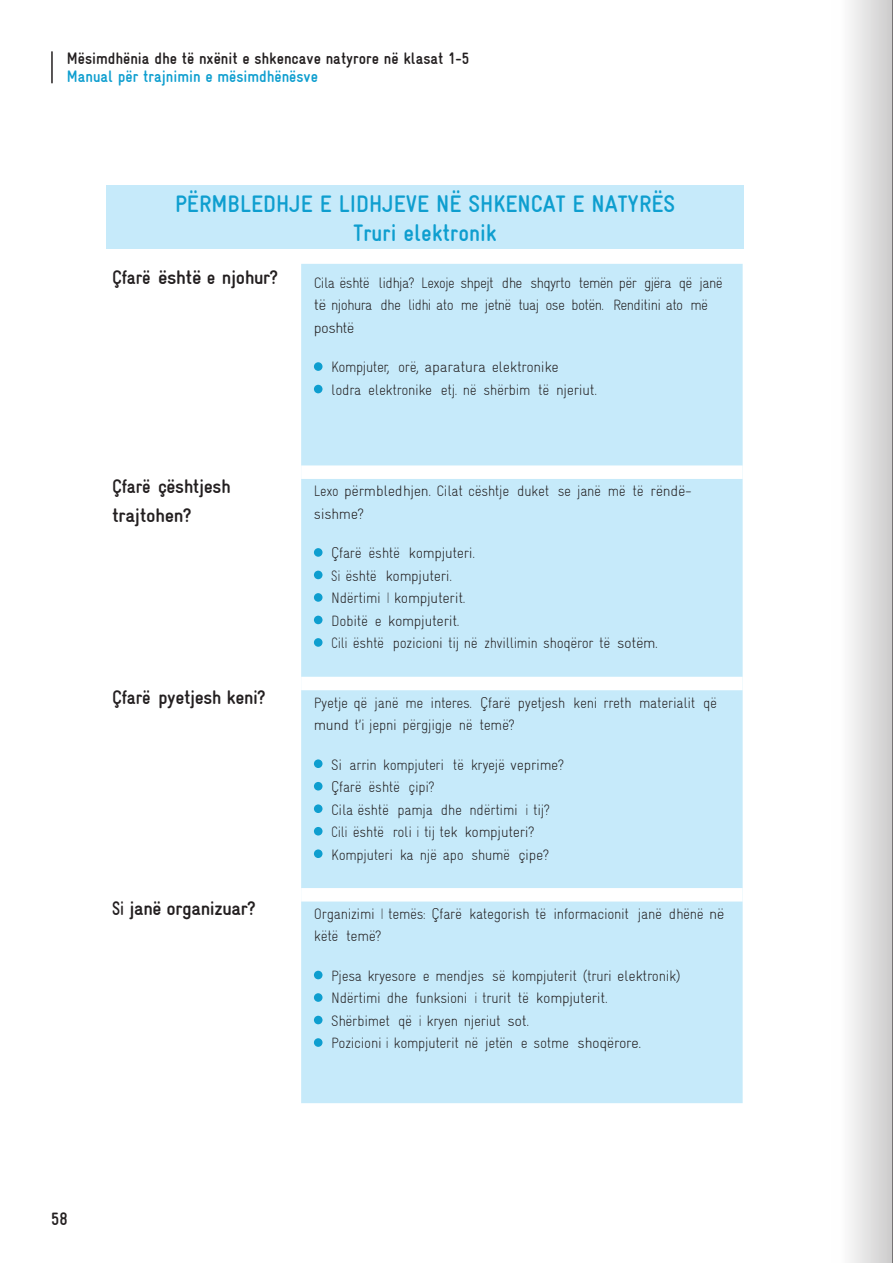
<style>
.page{position:relative;width:893px;height:1263px;background:#fff}
.page>*{position:absolute;margin:0;border:0;box-sizing:border-box;transform-origin:0 0}
.t1{font:700 24px/28.8px "Gravur Condensed";color:#0e9ecf;text-align:center}
.t2{font:700 19.5px/29.2px "Gravur Condensed";letter-spacing:-.02em;color:#231f20}
.t3{font:700 19.5px "Gravur Condensed";letter-spacing:-.02em;color:#231f20;scale:.85 1}
.t4{font:700 18px "Gravur Condensed";color:#231f20}
.t5{font:700 16.5px "Gravur Condensed";color:#231f20}
.t6{font:700 16.5px "Gravur Condensed";color:#0e9ecf}
.t7{font:300 15px/22.5px "Gravur Condensed";letter-spacing:-.02em;color:#231f20}
.t8{font:300 15px/22.5px "Gravur Condensed";letter-spacing:-.04em;color:#231f20}
.t9{font:300 15px/22.5px "Gravur Condensed";letter-spacing:-.02em;color:#231f20;scale:.93 1}
</style>
<div class="page">
<hr style="left:51px;top:52px;width:2px;height:31px;background:#231f20">
<div style="left:106px;top:185px;width:638px;height:64px;background:#c6eafa"></div>
<div style="left:301px;top:264px;width:442px;height:839px;background:#c6eafa"></div>
<div style="left:301px;top:465px;width:442px;height:14px;background:#fff"></div>
<div style="left:301px;top:677px;width:442px;height:13px;background:#fff"></div>
<div style="left:301px;top:888px;width:442px;height:13px;background:#fff"></div>
<div style="left:314px;top:362px;width:8px;height:9px;background:#0e9ecf;border-radius:50%"></div>
<div style="left:314px;top:385px;width:8px;height:8px;background:#0e9ecf;border-radius:50%"></div>
<div style="left:314px;top:548px;width:8px;height:9px;background:#0e9ecf;border-radius:50%"></div>
<div style="left:314px;top:571px;width:8px;height:8px;background:#0e9ecf;border-radius:50%"></div>
<div style="left:314px;top:593px;width:8px;height:9px;background:#0e9ecf;border-radius:50%"></div>
<div style="left:314px;top:616px;width:8px;height:8px;background:#0e9ecf;border-radius:50%"></div>
<div style="left:314px;top:638px;width:8px;height:9px;background:#0e9ecf;border-radius:50%"></div>
<div style="left:314px;top:759px;width:8px;height:9px;background:#0e9ecf;border-radius:50%"></div>
<div style="left:314px;top:782px;width:8px;height:8px;background:#0e9ecf;border-radius:50%"></div>
<div style="left:314px;top:804px;width:8px;height:9px;background:#0e9ecf;border-radius:50%"></div>
<div style="left:314px;top:827px;width:8px;height:8px;background:#0e9ecf;border-radius:50%"></div>
<div style="left:314px;top:849px;width:8px;height:9px;background:#0e9ecf;border-radius:50%"></div>
<div style="left:314px;top:971px;width:8px;height:8px;background:#0e9ecf;border-radius:50%"></div>
<div style="left:314px;top:993px;width:8px;height:9px;background:#0e9ecf;border-radius:50%"></div>
<div style="left:314px;top:1016px;width:8px;height:8px;background:#0e9ecf;border-radius:50%"></div>
<div style="left:314px;top:1038px;width:8px;height:9px;background:#0e9ecf;border-radius:50%"></div>
<div style="left:831px;top:0;width:62px;height:1263px;background:linear-gradient(to right,#fff,#cdcccd)"></div>
<hr style="left:892px;top:0;width:1px;height:1263px;background:#231f20">
<p class="t5" style="left:67px;top:48px;width:404px">Mësimdhënia dhe të nxënit e shkencave natyrore në klasat 1-5</p>
<p class="t6" style="left:67px;top:66px;width:253px">Manual për trajnimin e mësimdhënësve</p>
<h1 class="t1" style="left:175px;top:189px;width:502px">PËRMBLEDHJE E LIDHJEVE NË SHKENCAT E NATYRËS<br>Truri elektronik</h1>
<h2 class="t2" style="left:112px;top:262px;width:167px">Çfarë është e njohur?</h2>
<p class="t8" style="left:314px;top:271px;width:410px">Cila është lidhja? Lexoje shpejt dhe shqyrto temën për gjëra që janë të njohura dhe lidhi ato me jetnë tuaj ose botën. Renditini ato më poshtë</p>
<p class="t7" style="left:331px;top:356px;width:267px">Kompjuter, orë, aparatura elektronike<br>lodra elektronike etj. në shërbim të njeriut.</p>
<h2 class="t2" style="left:112px;top:471px;width:120px">Çfarë çështjesh trajtohen?</h2>
<p class="t9" style="left:314px;top:479px;width:408px">Lexo përmbledhjen. Cilat cështje duket se janë më të rëndë&shy;sishme?</p>
<p class="t7" style="left:331px;top:541px;width:328px">Çfarë është kompjuteri.<br>Si është kompjuteri.<br>Ndërtimi I kompjuterit.<br>Dobitë e kompjuterit.<br>Cili është pozicioni tij në zhvillimin shoqëror të sotëm.</p>
<h2 class="t2" style="left:112px;top:682px;width:155px">Çfarë pyetjesh keni?</h2>
<p class="t7" style="left:314px;top:691px;width:405px">Pyetje që janë me interes. Çfarë pyetjesh keni rreth materialit që mund t’i jepni përgjigje në temë?</p>
<p class="t7" style="left:331px;top:753px;width:234px">Si arrin kompjuteri të kryejë veprime?<br>Çfarë është çipi?<br>Cila është pamja dhe ndërtimi i tij?<br>Cili është roli i tij tek kompjuteri?<br>Kompjuteri ka një apo shumë çipe?</p>
<h2 class="t3" style="left:112px;top:896px;width:170px">Si janë organizuar?</h2>
<p class="t7" style="left:314px;top:902px;width:412px">Organizimi I temës: Çfarë kategorish të informacionit janë dhënë në këtë temë?</p>
<p class="t7" style="left:331px;top:964px;width:351px">Pjesa kryesore e mendjes së kompjuterit (truri elektronik)<br>Ndërtimi dhe funksioni i trurit të kompjuterit.<br>Shërbimet që i kryen njeriut sot.<br>Pozicioni i kompjuterit në jetën e sotme shoqërore.</p>
<p class="t4" style="left:51px;top:1208px;width:18px">58</p>
</div>
